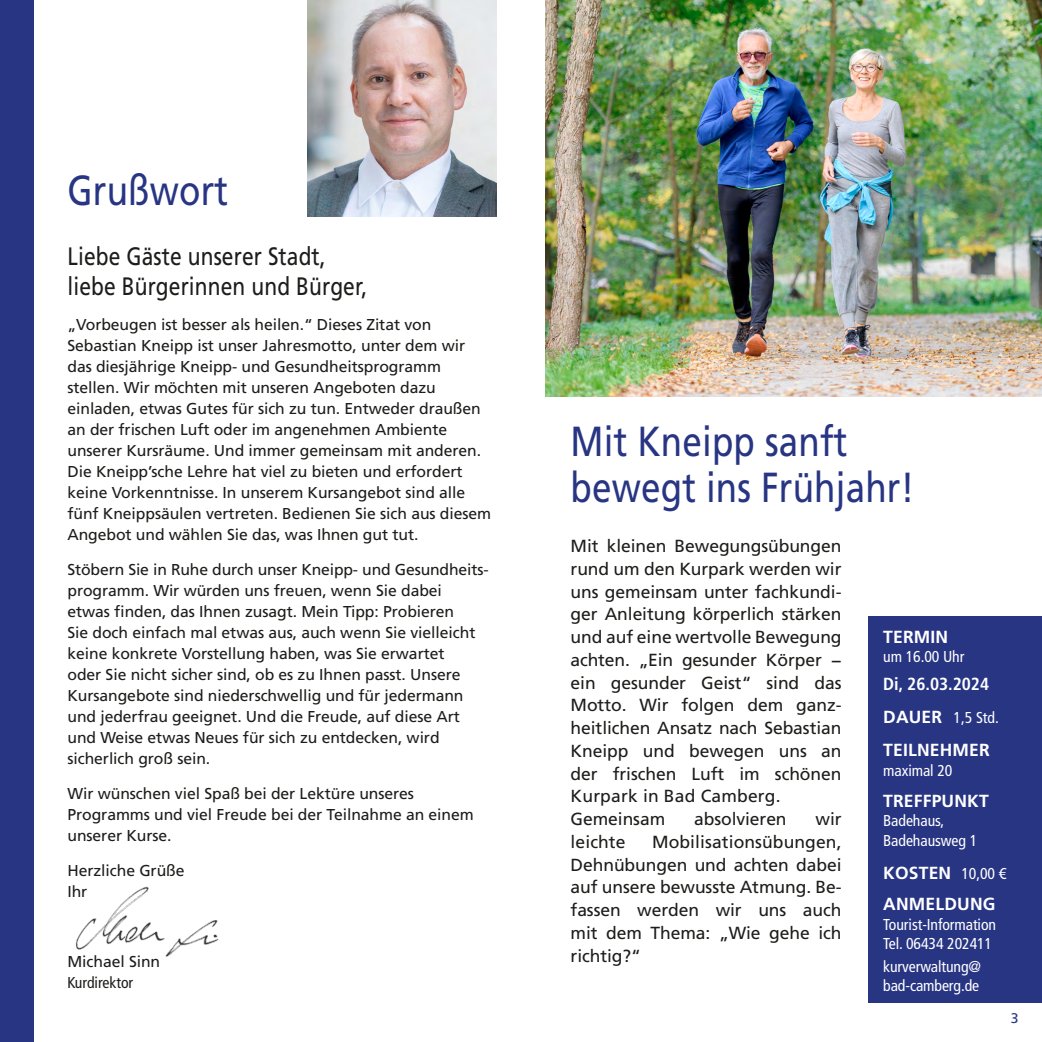
<style>
.page{position:relative;width:1042px;height:1042px;background:#fff}
.page>*{position:absolute;margin:0;border:0;box-sizing:border-box;transform-origin:0 0}
.t1{font:42px/45.5px "Frutiger LT Std";letter-spacing:.005em;color:#283583;scale:.83 1}
.t2{font:25.2px/29.8px "Frutiger LT Std";letter-spacing:.005em;color:#1d1d1b;scale:.83 1}
.t3{font:17.5px/22.8px "Frutiger LT Std";letter-spacing:-.005em;color:#1d1d1b}
.t4{font:700 17.5px/31.5px "Frutiger LT Std";letter-spacing:.01em;color:#fff}
.t5{font:700 condensed 17.5px "Frutiger LT Std";color:#fff}
.t6{font:15.75px/21px "Frutiger LT Std";letter-spacing:-.005em;color:#1d1d1b}
.t7{font:condensed 15.75px/19.2px "Frutiger LT Std";letter-spacing:-.005em;color:#fff}
.t8{font:condensed 15.75px "Frutiger LT Std";letter-spacing:-.005em;color:#1d1d1b}
.t9{font:14px "Frutiger LT Std";color:#283583}
.s1{font-weight:700;font-stretch:condensed}
.s2{font-weight:700;font-stretch:normal;font-size:17.5px}
.s3{font-weight:400;font-stretch:condensed;font-size:15.75px}
</style>
<div class="page">
<img style="left:308px;top:0;width:188px;height:217px">
<div style="left:0;top:0;width:34px;height:1042px;background:#283583"></div>
<img style="left:76px;top:886px;width:143px;height:71px">
<img style="left:546px;top:0;width:496px;height:397px">
<div style="left:868px;top:616px;width:174px;height:386px;background:#283583"></div>
<h1 class="t1" style="left:67px;top:168px;width:195px">Grußwort</h1>
<h2 class="t2" style="left:67px;top:241px;width:363px">Liebe Gäste unserer Stadt, liebe Bürgerinnen und Bürger,</h2>
<p class="t6" style="left:67px;top:314px;width:425px">„Vorbeugen ist besser als heilen.“ Dieses Zitat von Sebastian Kneipp ist unser Jahresmotto, unter dem wir das diesjährige Kneipp- und Gesundheitsprogramm stellen. Wir möchten mit unseren Angeboten dazu einladen, etwas Gutes für sich zu tun. Entweder draußen an der frischen Luft oder im angenehmen Ambiente unserer Kursräume. Und immer gemeinsam mit anderen.<br>Die Kneipp’sche Lehre hat viel zu bieten und erfordert keine Vorkenntnisse. In unserem Kursangebot sind alle fünf Kneippsäulen vertreten. Bedienen Sie sich aus diesem Angebot und wählen Sie das, was Ihnen gut tut.</p>
<p class="t6" style="left:67px;top:559px;width:423px">Stöbern Sie in Ruhe durch unser Kneipp- und Gesundheits&shy;programm. Wir würden uns freuen, wenn Sie dabei<br>etwas finden, das Ihnen zusagt. Mein Tipp: Probieren<br>Sie doch einfach mal etwas aus, auch wenn Sie vielleicht keine konkrete Vorstellung haben, was Sie erwartet<br>oder Sie nicht sicher sind, ob es zu Ihnen passt. Unsere Kursangebote sind niederschwellig und für jedermann und jederfrau geeignet. Und die Freude, auf diese Art und Weise etwas Neues für sich zu entdecken, wird sicherlich groß sein.</p>
<p class="t6" style="left:67px;top:783px;width:408px">Wir wünschen viel Spaß bei der Lektüre unseres<br>Programms und viel Freude bei der Teilnahme an einem unserer Kurse.</p>
<p class="t6" style="left:67px;top:860px;width:119px">Herzliche Grüße<br>Ihr</p>
<p class="t6" style="left:67px;top:951px;width:94px">Michael Sinn</p>
<p class="t8" style="left:67px;top:973px;width:67px">Kurdirektor</p>
<h1 class="t1" style="left:570px;top:419px;width:416px">Mit Kneipp sanft bewegt ins Frühjahr!</h1>
<p class="t3" style="left:570px;top:535px;width:272px">Mit kleinen Bewegungsübungen rund um den Kurpark werden wir uns gemeinsam unter fachkundi&shy;ger Anleitung körperlich stärken und auf eine wertvolle Bewegung achten. „Ein gesunder Körper <span class="s1">− </span>ein gesunder Geist“ sind das<br>Motto. Wir folgen dem ganz&shy;heitlichen Ansatz nach Sebastian<br>Kneipp und bewegen uns an der frischen Luft im schönen<br>Kurpark in Bad Camberg.<br>Gemeinsam</p>
<p class="t3" style="left:694px;top:808px;width:94px">absolvieren</p>
<p class="t3" style="left:815px;top:808px;width:27px">wir</p>
<p class="t3" style="left:570px;top:830px;width:272px;text-align:justify;text-indent:81px">Mobilisationsübungen, Dehnübungen und achten dabei auf unsere bewusste Atmung. Be&shy;fassen werden wir uns auch mit dem Thema: „Wie gehe ich richtig?“</p>
<p class="t3" style="left:570px;top:830px;width:56px">leichte</p>
<p class="t4" style="left:883px;top:621px;width:67px">TERMIN</p>
<p class="t7" style="left:883px;top:647px;width:83px">um 16.00 Uhr</p>
<p class="t5" style="left:883px;top:673px;width:107px">Di, 26.03.2024</p>
<p class="t7" style="left:883px;top:708px;width:117px"><span class="s2">DAUER</span> 1,5 Std.</p>
<p class="t4" style="left:883px;top:734px;width:108px">TEILNEHMER</p>
<p class="t7" style="left:883px;top:760px;width:71px">maximal 20</p>
<p class="t4" style="left:883px;top:785px;width:107px">TREFFPUNKT</p>
<p class="t7" style="left:883px;top:811px;width:96px">Badehaus,<br>Badehausweg 1</p>
<p class="t4" style="left:883px;top:857px;width:125px">KOSTEN <span class="s3">10,00 €<br></span>ANMELDUNG</p>
<p class="t7" style="left:883px;top:914px;width:114px">Tourist-Information<br>Tel. 06434 202411</p>
<p class="t7" style="left:883px;top:956px;width:99px">kurverwaltung@ bad-camberg.de</p>
<p class="t9" style="left:1011px;top:1009px;width:9px">3</p>
</div>
